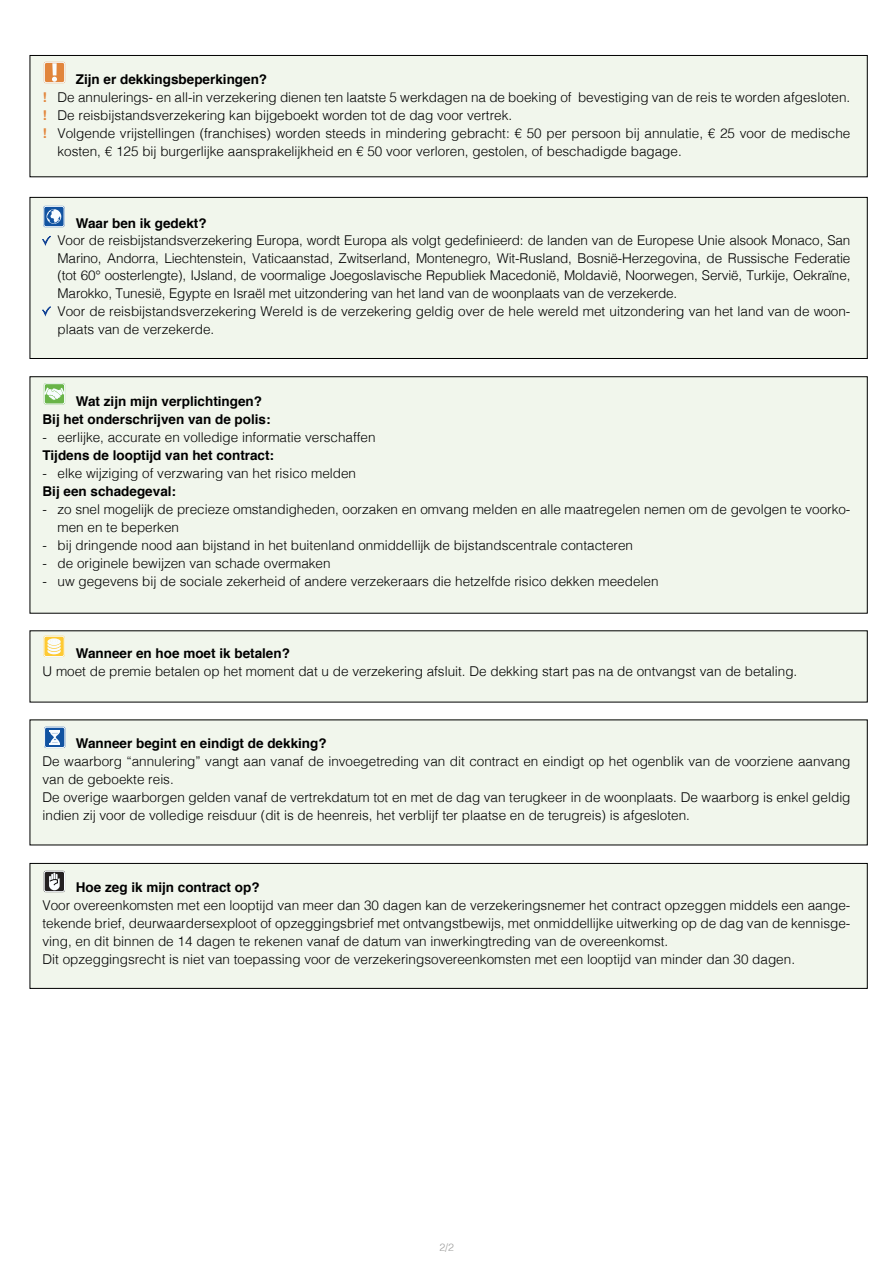
<style>
.page{position:relative;width:893px;height:1263px;background:#fff}
.page>*{position:absolute;margin:0;border:0;box-sizing:border-box;transform-origin:0 0}
.t1{font:300 13.5px/18px "Helvetica";color:#000}
.t2{font:700 13.5px/18px "Helvetica";color:#000}
.t3{font:300 10.5px "Helvetica";color:#9d9d9c}
.t4{font:9.15px "Myriad Pro";color:#feca33}
.s1{font-weight:700;color:#e3863c}
</style>
<div class="page">
<div style="left:30px;top:863px;width:837px;height:125px;background:#f1f6ec"></div>
<div style="left:30px;top:863px;width:837px;height:125px;border:1px solid #000"></div>
<div style="left:30px;top:720px;width:837px;height:125px;background:#f1f6ec"></div>
<div style="left:30px;top:631px;width:837px;height:71px;background:#f1f6ec"></div>
<div style="left:30px;top:377px;width:837px;height:236px;background:#f1f6ec"></div>
<div style="left:30px;top:376px;width:837px;height:237px;border:1px solid #000"></div>
<div style="left:30px;top:197px;width:837px;height:161px;background:#f1f6ec"></div>
<div style="left:30px;top:197px;width:837px;height:162px;border:1px solid #000"></div>
<div style="left:30px;top:55px;width:837px;height:122px;background:#f1f6ec"></div>
<div style="left:30px;top:55px;width:837px;height:122px;border:1px solid #000"></div>
<svg style="left:42px;top:236px;width:9px;height:10px"></svg>
<svg style="left:42px;top:307px;width:9px;height:10px"></svg>
<svg style="left:43px;top:206px;width:22px;height:21px"></svg>
<div style="left:44px;top:206px;width:20px;height:21px;background:#1153a1;border-radius:2px"></div>
<div style="left:44px;top:206px;width:20px;height:21px;border:1px solid #f8fcff;border-radius:2px"></div>
<svg style="left:47px;top:209px;width:14px;height:15px"></svg>
<svg style="left:44px;top:383px;width:21px;height:21px"></svg>
<div style="left:44px;top:384px;width:21px;height:20px;background:#69b448;border-radius:2px"></div>
<div style="left:44px;top:384px;width:21px;height:20px;border:1px solid #f8fcff;border-radius:2px"></div>
<svg style="left:44px;top:387px;width:21px;height:13px"></svg>
<svg style="left:43px;top:636px;width:22px;height:21px"></svg>
<div style="left:44px;top:636px;width:20px;height:20px;background:#feca33;border-radius:2px"></div>
<div style="left:44px;top:636px;width:20px;height:21px;border:1px solid #f8fcff;border-radius:2px"></div>
<svg style="left:47px;top:638px;width:14px;height:16px"></svg>
<div style="left:45px;top:727px;width:20px;height:20px;background:#1153a1;border-radius:2px"></div>
<div style="left:44px;top:727px;width:21px;height:21px;border:1px solid #f8fcff;border-radius:2px"></div>
<svg style="left:49px;top:730px;width:11px;height:15px"></svg>
<div style="left:44px;top:871px;width:21px;height:21px;background:#242121;border-radius:2px"></div>
<div style="left:44px;top:871px;width:21px;height:21px;border:1px solid #f8fcff;border-radius:2px"></div>
<svg style="left:49px;top:873px;width:11px;height:17px"></svg>
<div style="left:44px;top:62px;width:21px;height:21px;background:#e1853c;border-radius:2px"></div>
<div style="left:44px;top:62px;width:21px;height:21px;border:1px solid #f8fcff;border-radius:2px"></div>
<svg style="left:52px;top:63px;width:5px;height:19px"></svg>
<p class="t2" style="left:76px;top:70px;width:193px">Zijn er dekkingsbeperkingen?</p>
<p class="t1" style="left:43px;top:87px;width:809px"><span class="s1">!</span> De annulerings- en all-in verzekering dienen ten laatste 5 werkdagen na de boeking of bevestiging van de reis te worden afgesloten.</p>
<p class="t1" style="left:43px;top:105px;width:471px"><span class="s1">!</span> De reisbijstandsverzekering kan bijgeboekt worden tot de dag voor vertrek.</p>
<p class="t1" style="left:43px;top:123px;width:809px"><span class="s1">!</span> Volgende vrijstellingen (franchises) worden steeds in mindering gebracht: € 50 per persoon bij annulatie, € 25 voor de medische</p>
<p class="t1" style="left:58px;top:141px;width:626px">kosten, € 125 bij burgerlijke aansprakelijkheid en € 50 voor verloren, gestolen, of beschadigde bagage.</p>
<p class="t2" style="left:76px;top:214px;width:132px">Waar ben ik gedekt?</p>
<p class="t1" style="left:58px;top:231px;width:794px">Voor de reisbijstandsverzekering Europa, wordt Europa als volgt gedefinieerd: de landen van de Europese Unie alsook Monaco, San Marino, Andorra, Liechtenstein, Vaticaanstad, Zwitserland, Montenegro, Wit-Rusland, Bosnië-Herzegovina, de Russische Federatie (tot 60° oosterlengte), IJsland, de voormalige Joegoslavische Republiek Macedonië, Moldavië, Noorwegen, Servië, Turkije, Oekraïne, Marokko, Tunesië, Egypte en Israël met uitzondering van het land van de woonplaats van de verzekerde.<br>Voor de reisbijstandsverzekering Wereld is de verzekering geldig over de hele wereld met uitzondering van het land van de woon&shy;plaats van de verzekerde.</p>
<p class="t4" style="left:113px;top:247px;width:6px;rotate:-90deg">€</p>
<p class="t2" style="left:43px;top:392px;width:230px;text-indent:33px">Wat zijn mijn verplichtingen?<br>Bij het onderschrijven van de polis:</p>
<p class="t1" style="left:43px;top:427px;width:335px">- eerlijke, accurate en volledige informatie verschaffen</p>
<p class="t2" style="left:43px;top:446px;width:233px">Tijdens de looptijd van het contract:</p>
<p class="t1" style="left:43px;top:463px;width:315px">- elke wijziging of verzwaring van het risico melden</p>
<p class="t2" style="left:43px;top:482px;width:135px">Bij een schadegeval:</p>
<p class="t1" style="left:58px;top:499px;width:794px;text-indent:-15px">- zo snel mogelijk de precieze omstandigheden, oorzaken en omvang melden en alle maatregelen nemen om de gevolgen te voorko&shy;men en te beperken</p>
<p class="t1" style="left:43px;top:535px;width:592px">- bij dringende nood aan bijstand in het buitenland onmiddellijk de bijstandscentrale contacteren</p>
<p class="t1" style="left:43px;top:553px;width:290px">- de originele bewijzen van schade overmaken</p>
<p class="t1" style="left:43px;top:571px;width:617px">- uw gegevens bij de sociale zekerheid of andere verzekeraars die hetzelfde risico dekken meedelen</p>
<p class="t4" style="left:82px;top:424px;width:6px;rotate:-90deg">€</p>
<p class="t2" style="left:76px;top:644px;width:216px">Wanneer en hoe moet ik betalen?</p>
<p class="t1" style="left:43px;top:661px;width:756px">U moet de premie betalen op het moment dat u de verzekering afsluit. De dekking start pas na de ontvangst van de betaling.</p>
<p class="t2" style="left:76px;top:734px;width:252px">Wanneer begint en eindigt de dekking?</p>
<p class="t1" style="left:43px;top:751px;width:809px">De waarborg “annulering” vangt aan vanaf de invoegetreding van dit contract en eindigt op het ogenblik van de voorziene aanvang van de geboekte reis.<br>De overige waarborgen gelden vanaf de vertrekdatum tot en met de dag van terugkeer in de woonplaats. De waarborg is enkel geldig indien zij voor de volledige reisduur (dit is de heenreis, het verblijf ter plaatse en de terugreis) is afgesloten.</p>
<p class="t2" style="left:76px;top:878px;width:185px">Hoe zeg ik mijn contract op?</p>
<p class="t1" style="left:43px;top:895px;width:809px">Voor overeenkomsten met een looptijd van meer dan 30 dagen kan de verzekeringsnemer het contract opzeggen middels een aange&shy;tekende brief, deurwaardersexploot of opzeggingsbrief met ontvangstbewijs, met onmiddellijke uitwerking op de dag van de kennisge&shy;ving, en dit binnen de 14 dagen te rekenen vanaf de datum van inwerkingtreding van de overeenkomst.<br>Dit opzeggingsrecht is niet van toepassing voor de verzekeringsovereenkomsten met een looptijd van minder dan 30 dagen.</p>
<p class="t4" style="left:49px;top:911px;width:6px;rotate:-90deg">€</p>
<p class="t3" style="left:439px;top:1238px;width:16px">2/2</p>
</div>
